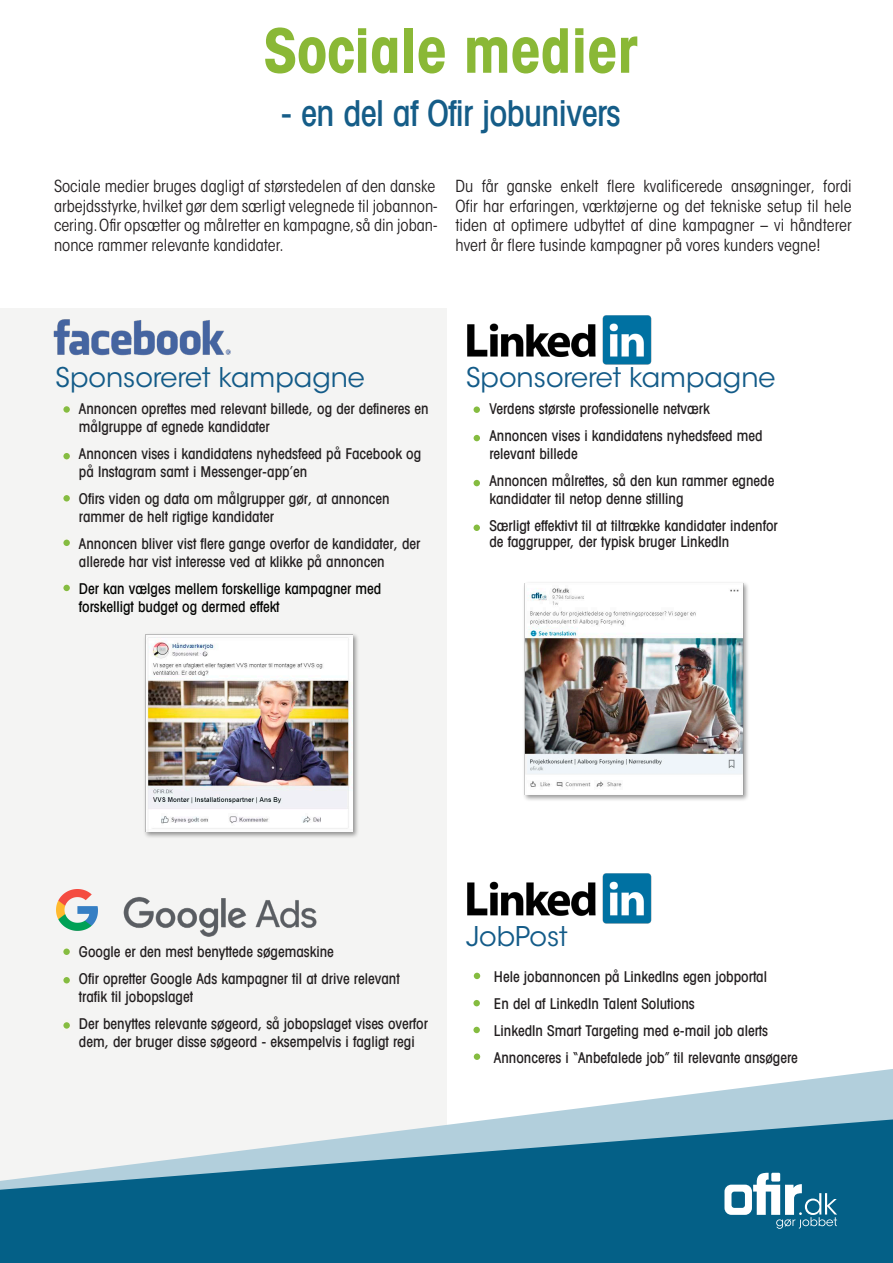
<style>
.page{position:relative;width:893px;height:1263px;background:#fff}
.page>*{position:absolute;margin:0;border:0;box-sizing:border-box;transform-origin:0 0}
.t1{font:700 condensed 61.5px "Avant Garde LT";letter-spacing:-.01em;color:#8ab836}
.t2{font:500 condensed 36px "Avant Garde LT";letter-spacing:-.015em;color:#155d88}
.t3{font:27px "ITC Avant Garde Std";color:#135b88}
.t4{font:condensed 16.5px/19.8px "ITC Avant Garde Std";color:#231f20;text-align:justify}
.t5{font:500 condensed 15px/18px "Avant Garde LT";color:#231f20}
.t6{font:500 condensed 15px/18px "Avant Garde LT";color:#040503}
</style>
<div class="page">
<div style="left:0;top:309px;width:446px;height:901px;background:#f4f4f3"></div>
<img style="left:123px;top:897px;width:194px;height:40px">
<img style="left:467px;top:315px;width:184px;height:49px">
<img style="left:53px;top:319px;width:177px;height:37px">
<div style="left:62px;top:405px;width:9px;height:9px;background:#85bc40;border-radius:50%"></div>
<div style="left:60px;top:403px;width:13px;height:13px;border:3px solid #f5f4f1;border-radius:50%"></div>
<div style="left:62px;top:451px;width:9px;height:10px;background:#85bc40;border-radius:50%"></div>
<div style="left:60px;top:450px;width:13px;height:12px;border:3px solid #f5f4f1;border-radius:50%"></div>
<div style="left:62px;top:494px;width:9px;height:9px;background:#85bc40;border-radius:50%"></div>
<div style="left:60px;top:492px;width:13px;height:12px;border:3px solid #f5f4f1;border-radius:50%"></div>
<div style="left:62px;top:538px;width:9px;height:9px;background:#85bc40;border-radius:50%"></div>
<div style="left:60px;top:537px;width:13px;height:12px;border:3px solid #f5f4f1;border-radius:50%"></div>
<div style="left:62px;top:583px;width:9px;height:10px;background:#85bc40;border-radius:50%"></div>
<div style="left:60px;top:582px;width:13px;height:12px;border:3px solid #f5f4f1;border-radius:50%"></div>
<div style="left:62px;top:947px;width:9px;height:9px;background:#85bc40;border-radius:50%"></div>
<div style="left:60px;top:945px;width:13px;height:13px;border:3px solid #f5f4f1;border-radius:50%"></div>
<div style="left:62px;top:975px;width:9px;height:10px;background:#85bc40;border-radius:50%"></div>
<div style="left:60px;top:974px;width:13px;height:12px;border:3px solid #f5f4f1;border-radius:50%"></div>
<div style="left:62px;top:1021px;width:9px;height:9px;background:#85bc40;border-radius:50%"></div>
<div style="left:60px;top:1019px;width:13px;height:13px;border:3px solid #f5f4f1;border-radius:50%"></div>
<div style="left:472px;top:405px;width:9px;height:9px;background:#85bc40;border-radius:50%"></div>
<div style="left:470px;top:403px;width:13px;height:13px;border:3px solid #fff;border-radius:50%"></div>
<div style="left:472px;top:433px;width:10px;height:10px;background:#85bc40;border-radius:50%"></div>
<div style="left:471px;top:432px;width:12px;height:12px;border:3px solid #fff;border-radius:50%"></div>
<div style="left:472px;top:478px;width:9px;height:10px;background:#85bc40;border-radius:50%"></div>
<div style="left:470px;top:477px;width:13px;height:12px;border:3px solid #fff;border-radius:50%"></div>
<div style="left:472px;top:971px;width:9px;height:9px;background:#85bc40;border-radius:50%"></div>
<div style="left:471px;top:970px;width:12px;height:12px;border:3px solid #fff;border-radius:50%"></div>
<div style="left:472px;top:998px;width:9px;height:10px;background:#85bc40;border-radius:50%"></div>
<div style="left:470px;top:997px;width:13px;height:12px;border:3px solid #fff;border-radius:50%"></div>
<div style="left:472px;top:1025px;width:9px;height:10px;background:#85bc40;border-radius:50%"></div>
<div style="left:470px;top:1024px;width:13px;height:12px;border:3px solid #fff;border-radius:50%"></div>
<div style="left:472px;top:1052px;width:9px;height:9px;background:#85bc40;border-radius:50%"></div>
<div style="left:471px;top:1050px;width:12px;height:13px;border:3px solid #fff;border-radius:50%"></div>
<div style="left:470px;top:520px;width:13px;height:13px;border:3px solid #fff;border-radius:50%"></div>
<div style="left:472px;top:523px;width:9px;height:9px;background:#85bc40;border-radius:50%"></div>
<div style="left:470px;top:521px;width:13px;height:13px;border:3px solid #fff;border-radius:50%"></div>
<img style="left:467px;top:873px;width:184px;height:50px">
<svg style="left:446px;top:1069px;width:447px;height:50px"></svg>
<svg style="left:0;top:1119px;width:893px;height:144px;background:#39819f"></svg>
<img style="left:57px;top:889px;width:40px;height:41px">
<img style="left:524px;top:582px;width:224px;height:218px">
<img style="left:144px;top:634px;width:214px;height:203px">
<svg style="left:724px;top:1173px;width:113px;height:56px"></svg>
<div style="left:771px;top:1173px;width:9px;height:8px;background:#fff"></div>
<h1 class="t1" style="left:263px;top:11px;width:376px">Sociale medier</h1>
<h2 class="t2" style="left:280px;top:90px;width:341px">- en del af Ofir jobunivers</h2>
<p class="t4" style="left:54px;top:176px;width:383px">Sociale medier bruges dagligt af størstedelen af den danske</p>
<p class="t4" style="left:54px;top:196px;width:385px">arbejdsstyrke, hvilket gør dem særligt velegnede til jobannon&shy;cering. Ofir opsætter og målretter en kampagne, så din joban&shy;nonce rammer relevante kandidater.</p>
<p class="t4" style="left:455px;top:176px;width:398px">Du får ganske enkelt flere kvalificerede ansøgninger, fordi Ofir har erfaringen, værktøjerne og det tekniske setup til hele tiden at optimere udbyttet af dine kampagner – vi håndterer hvert år flere tusinde kampagner på vores kunders vegne!</p>
<p class="t3" style="left:56px;top:361px;width:311px">Sponsoreret kampagne</p>
<p class="t3" style="left:466px;top:361px;width:311px">Sponsoreret kampagne</p>
<p class="t5" style="left:79px;top:400px;width:351px">Annoncen oprettes med relevant billede, og der defineres en målgruppe af egnede kandidater</p>
<p class="t5" style="left:79px;top:445px;width:344px">Annoncen vises i kandidatens nyhedsfeed på Facebook og på Instagram samt i Messenger-app’en</p>
<p class="t5" style="left:79px;top:490px;width:312px">Ofirs viden og data om målgrupper gør, at annoncen rammer de helt rigtige kandidater</p>
<p class="t5" style="left:79px;top:535px;width:343px">Annoncen bliver vist flere gange overfor de kandidater, der allerede har vist interesse ved at klikke på annoncen</p>
<p class="t6" style="left:79px;top:580px;width:304px">Der kan vælges mellem forskellige kampagner med forskelligt budget og dermed effekt</p>
<p class="t5" style="left:489px;top:400px;width:222px">Verdens største professionelle netværk</p>
<p class="t5" style="left:489px;top:427px;width:275px">Annoncen vises i kandidatens nyhedsfeed med</p>
<p class="t5" style="left:489px;top:445px;width:90px">relevant billede</p>
<p class="t5" style="left:489px;top:472px;width:286px">Annoncen målrettes, så den kun rammer egnede</p>
<p class="t5" style="left:489px;top:490px;width:196px">kandidater til netop denne stilling</p>
<p class="t5" style="left:489px;top:517px;width:290px">Særligt effektivt til at tiltrække kandidater indenfor</p>
<p class="t5" style="left:489px;top:532px;width:241px">de faggrupper, der typisk bruger LinkedIn</p>
<p class="t5" style="left:79px;top:942px;width:256px">Google er den mest benyttede søgemaskine</p>
<p class="t5" style="left:79px;top:969px;width:322px">Ofir opretter Google Ads kampagner til at drive relevant trafik til jobopslaget</p>
<p class="t5" style="left:79px;top:1014px;width:351px">Der benyttes relevante søgeord, så jobopslaget vises overfor dem, der bruger disse søgeord - eksempelvis i fagligt regi</p>
<p class="t3" style="left:466px;top:919px;width:103px">JobPost</p>
<p class="t5" style="left:494px;top:967px;width:275px">Hele jobannoncen på LinkedIns egen jobportal</p>
<p class="t5" style="left:494px;top:994px;width:202px">En del af LinkedIn Talent Solutions</p>
<p class="t5" style="left:494px;top:1021px;width:276px">LinkedIn Smart Targeting med e-mail job alerts</p>
<p class="t5" style="left:494px;top:1048px;width:306px">Annonceres i “Anbefalede job” til relevante ansøgere</p>
</div>
